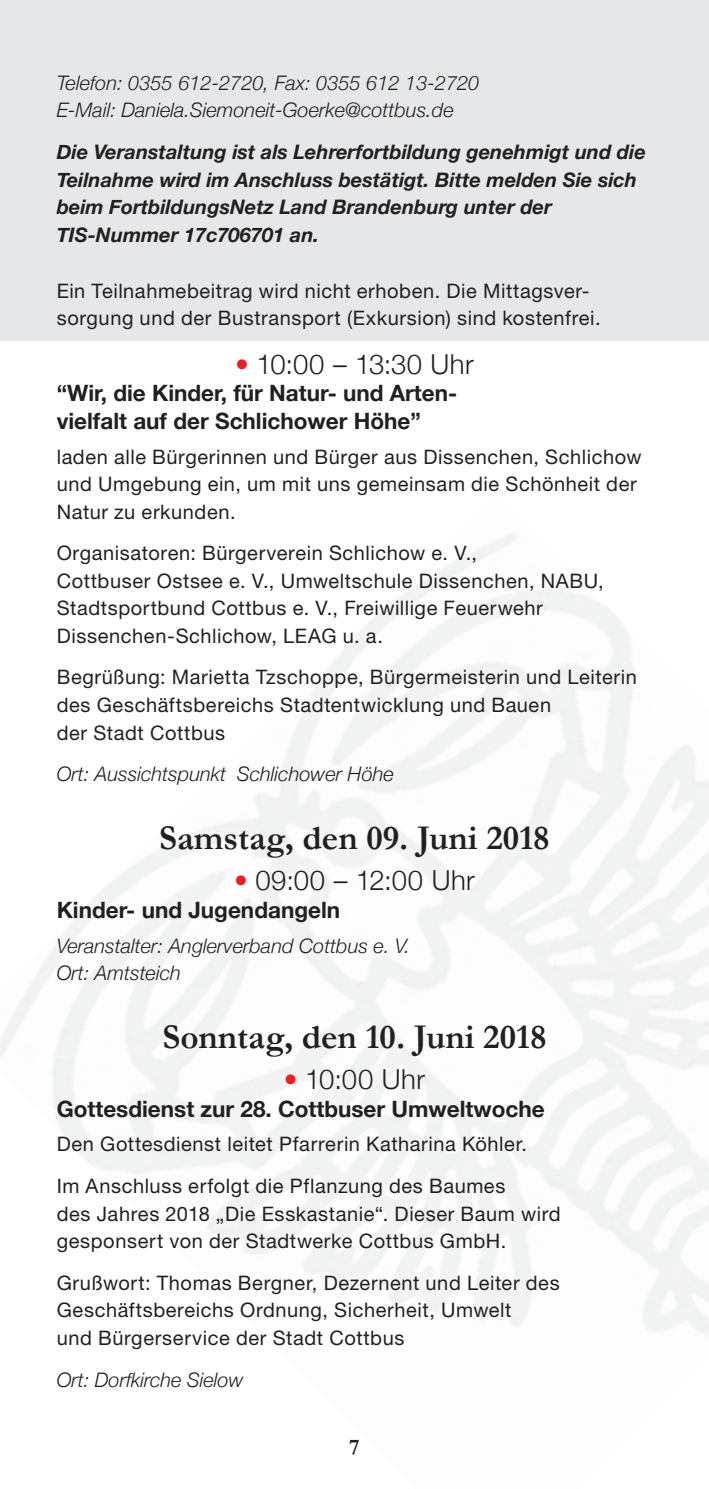
<style>
.page{position:relative;width:709px;height:1489px;background:#fff}
.page>*{position:absolute;margin:0;border:0;box-sizing:border-box;transform-origin:0 0}
.t1{font:700 35px "Garamond";color:#231f20}
.t2{font:300 27.5px "He N";letter-spacing:.015em;color:#231f20}
.t3{font:700 22.5px/27.5px "He N";color:#231f20}
.t4{font:700 22.5px "Garamond";color:#231f20}
.t5{font:20px/27.5px "He N";letter-spacing:.03em;color:#231f20}
.t6{font:italic 300 20px/27.5px "He N";color:#231f20}
.t7{font:italic 700 20px/27.5px "He N";color:#231f20}
.s1{color:#ee1d23}
</style>
<div class="page">
<div style="left:0;top:0;width:709px;height:340px;background:#e6e7e9"></div>
<p class="t6" style="left:57px;top:69px;width:424px">Telefon: 0355 612-2720, Fax: 0355 612 13-2720<br>E-Mail: Daniela.Siemoneit-Goerke@cottbus.de</p>
<p class="t7" style="left:57px;top:138px;width:590px">Die Veranstaltung ist als Lehrerfortbildung genehmigt und die Teilnahme wird im Anschluss bestätigt. Bitte melden Sie sich beim FortbildungsNetz Land Brandenburg unter der TIS-Nummer 17c706701 an.</p>
<p class="t5" style="left:57px;top:276px;width:545px">Ein Teilnahmebeitrag wird nicht erhoben. Die Mittagsver&shy;sorgung und der Bustransport (Exkursion) sind kostenfrei.</p>
<h2 class="t2" style="left:235px;top:347px;width:240px"><span class="s1">•</span> 10:00 – 13:30 Uhr</h2>
<p class="t3" style="left:57px;top:379px;width:402px">“Wir, die Kinder, für Natur- und Arten&shy;vielfalt auf der Schlichower Höhe”</p>
<p class="t5" style="left:57px;top:442px;width:586px">laden alle Bürgerinnen und Bürger aus Dissenchen, Schlichow und Umgebung ein, um mit uns gemeinsam die Schönheit der<br>Natur zu erkunden.</p>
<p class="t5" style="left:57px;top:539px;width:548px">Organisatoren: Bürgerverein Schlichow e. V.,<br>Cottbuser Ostsee e. V., Umweltschule Dissenchen, NABU, Stadtsportbund Cottbus e. V., Freiwillige Feuerwehr Dissenchen-Schlichow, LEAG u. a.</p>
<p class="t5" style="left:57px;top:663px;width:581px">Begrüßung: Marietta Tzschoppe, Bürgermeisterin und Leiterin des Geschäftsbereichs Stadtentwicklung und Bauen<br>der Stadt Cottbus</p>
<p class="t6" style="left:57px;top:760px;width:339px">Ort: Aussichtspunkt Schlichower Höhe</p>
<h1 class="t1" style="left:159px;top:813px;width:392px">Samstag, den 09. Juni 2018</h1>
<h2 class="t2" style="left:234px;top:863px;width:242px"><span class="s1">•</span> 09:00 – 12:00 Uhr</h2>
<p class="t3" style="left:57px;top:895px;width:285px">Kinder- und Jugendangeln</p>
<p class="t6" style="left:57px;top:931px;width:355px">Veranstalter: Anglerverband Cottbus e. V.<br>Ort: Amtsteich</p>
<h1 class="t1" style="left:162px;top:1012px;width:385px">Sonntag, den 10. Juni 2018</h1>
<h2 class="t2" style="left:284px;top:1062px;width:143px"><span class="s1">•</span> 10:00 Uhr</h2>
<p class="t3" style="left:57px;top:1094px;width:489px">Gottesdienst zur 28. Cottbuser Umweltwoche</p>
<p class="t5" style="left:57px;top:1123px;width:472px;line-height:41.8px">Den Gottesdienst leitet Pfarrerin Katharina Köhler.<br>Im Anschluss erfolgt die Pflanzung des Baumes</p>
<p class="t5" style="left:57px;top:1199px;width:505px">des Jahres 2018 „Die Esskastanie“. Dieser Baum wird gesponsert von der Stadtwerke Cottbus GmbH.</p>
<p class="t5" style="left:57px;top:1268px;width:504px">Grußwort: Thomas Bergner, Dezernent und Leiter des<br>Geschäftsbereichs Ordnung, Sicherheit, Umwelt<br>und Bürgerservice der Stadt Cottbus</p>
<p class="t6" style="left:57px;top:1365px;width:188px">Ort: Dorfkirche Sielow</p>
<p class="t4" style="left:349px;top:1431px;width:12px">7</p>
</div>
